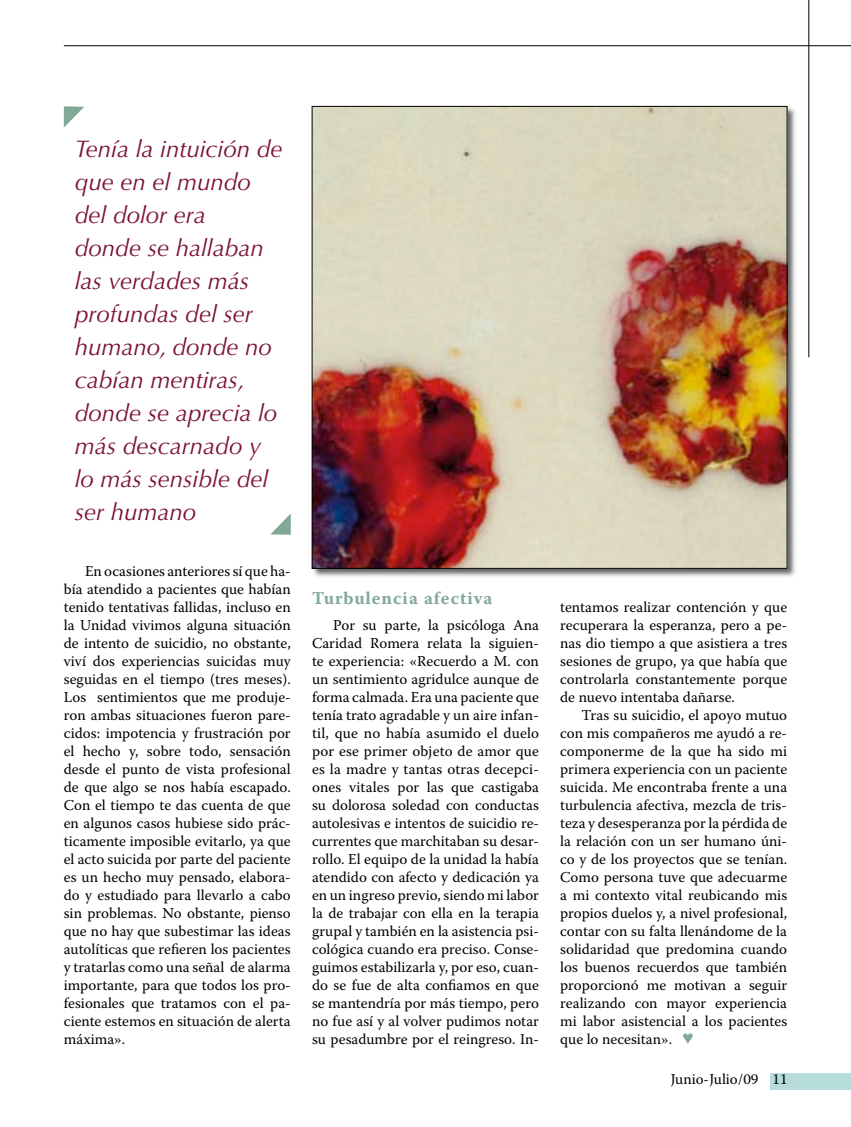
<style>
.page{position:relative;width:851px;height:1127px;background:#fff}
.page>*{position:absolute;margin:0;border:0;box-sizing:border-box;transform-origin:0 0}
.t1{font:italic 24px/33px "Optima LT Std";color:#7c113a}
.t2{font:700 18px "Warnock Pro";letter-spacing:.05em;color:#81a996}
.t3{font:15px/18px "Warnock Pro";color:#000;text-align:justify}
.s1{color:#81a996}
</style>
<div class="page">
<img style="left:311px;top:105px;width:485px;height:472px">
<img style="left:314px;top:108px;width:471px;height:458px">
<svg style="left:270px;top:513px;width:21px;height:22px"></svg>
<svg style="left:64px;top:106px;width:20px;height:22px"></svg>
<hr style="left:808px;top:0;width:1px;height:357px;background:#000">
<hr style="left:64px;top:45px;width:786px;height:1px;background:#000">
<div style="left:770px;top:1073px;width:80px;height:16px;background:#b6dddb"></div>
<p class="t1" style="left:75px;top:132px;width:209px">Tenía la intuición de que en el mundo del dolor era<br>donde se hallaban las verdades más profundas del ser humano, donde no cabían mentiras, donde se aprecia lo más descarnado y lo más sensible del ser humano</p>
<p class="t3" style="left:64px;top:562px;width:228px;text-indent:21px">En ocasiones anteriores sí que ha&shy;bía atendido a pacientes que habían tenido tentativas fallidas, incluso en la Unidad vivimos alguna situación de intento de suicidio, no obstante, viví dos experiencias suicidas muy seguidas en el tiempo (tres meses).<br>Los sentimientos que me produje&shy;ron ambas situaciones fueron pare&shy;cidos: impotencia y frustración por el hecho y, sobre todo, sensación desde el punto de vista profesional de que algo se nos había escapado.<br>Con el tiempo te das cuenta de que en algunos casos hubiese sido prác&shy;ticamente imposible evitarlo, ya que el acto suicida por parte del paciente es un hecho muy pensado, elabora&shy;do y estudiado para llevarlo a cabo sin problemas. No obstante, pienso que no hay que subestimar las ideas autolíticas que refieren los pacientes y tratarlas como una señal de alarma importante, para que todos los pro&shy;fesionales que tratamos con el pa&shy;ciente estemos en situación de alerta máxima».</p>
<p class="t2" style="left:312px;top:587px;width:182px">Turbulencia afectiva</p>
<p class="t3" style="left:312px;top:616px;width:228px;text-indent:21px">Por su parte, la psicóloga Ana Caridad Romera relata la siguien&shy;te experiencia: «Recuerdo a M. con un sentimiento agridulce aunque de forma calmada. Era una paciente que tenía trato agradable y un aire infan&shy;til, que no había asumido el duelo por ese primer objeto de amor que es la madre y tantas otras decepci&shy;ones vitales por las que castigaba su dolorosa soledad con conductas autolesivas e intentos de suicidio re&shy;currentes que marchitaban su desar&shy;rollo. El equipo de la unidad la había atendido con afecto y dedicación ya en un ingreso previo, siendo mi labor la de trabajar con ella en la terapia grupal y también en la asistencia psi&shy;cológica cuando era preciso. Conse&shy;guimos estabilizarla y, por eso, cuan&shy;do se fue de alta confiamos en que se mantendría por más tiempo, pero no fue así y al volver pudimos notar su pesadumbre por el reingreso. In-</p>
<p class="t3" style="left:560px;top:598px;width:228px">tentamos realizar contención y que</p>
<p class="t3" style="left:560px;top:616px;width:228px">recuperara la esperanza, pero a pe-</p>
<p class="t3" style="left:560px;top:634px;width:228px">nas dio tiempo a que asistiera a tres</p>
<p class="t3" style="left:560px;top:652px;width:228px">sesiones de grupo, ya que había que</p>
<p class="t3" style="left:560px;top:670px;width:228px">controlarla constantemente porque</p>
<p class="t3" style="left:560px;top:688px;width:176px">de nuevo intentaba dañarse.</p>
<p class="t3" style="left:581px;top:706px;width:207px">Tras su suicidio, el apoyo mutuo</p>
<p class="t3" style="left:560px;top:724px;width:228px">con mis compañeros me ayudó a re-</p>
<p class="t3" style="left:560px;top:742px;width:228px">componerme de la que ha sido mi</p>
<p class="t3" style="left:560px;top:760px;width:228px">primera experiencia con un paciente</p>
<p class="t3" style="left:560px;top:778px;width:228px">suicida. Me encontraba frente a una</p>
<p class="t3" style="left:560px;top:796px;width:228px">turbulencia afectiva, mezcla de tris-</p>
<p class="t3" style="left:560px;top:814px;width:228px">teza y desesperanza por la pérdida de</p>
<p class="t3" style="left:560px;top:832px;width:228px">la relación con un ser humano úni-</p>
<p class="t3" style="left:560px;top:850px;width:228px">co y de los proyectos que se tenían.</p>
<p class="t3" style="left:560px;top:868px;width:228px">Como persona tuve que adecuarme</p>
<p class="t3" style="left:560px;top:886px;width:228px">a mi contexto vital reubicando mis</p>
<p class="t3" style="left:560px;top:904px;width:228px">propios duelos y, a nivel profesional,</p>
<p class="t3" style="left:560px;top:922px;width:228px">contar con su falta llenándome de la</p>
<p class="t3" style="left:560px;top:940px;width:228px">solidaridad que predomina cuando</p>
<p class="t3" style="left:560px;top:958px;width:228px">los buenos recuerdos que también</p>
<p class="t3" style="left:560px;top:976px;width:228px">proporcionó me motivan a seguir</p>
<p class="t3" style="left:560px;top:994px;width:228px">realizando con mayor experiencia</p>
<p class="t3" style="left:560px;top:1012px;width:228px">mi labor asistencial a los pacientes</p>
<p class="t3" style="left:560px;top:1030px;width:134px">que lo necesitan». <span class="s1">♥</span></p>
<p class="t3" style="left:670px;top:1070px;width:118px">Junio-Julio/09 11</p>
</div>
